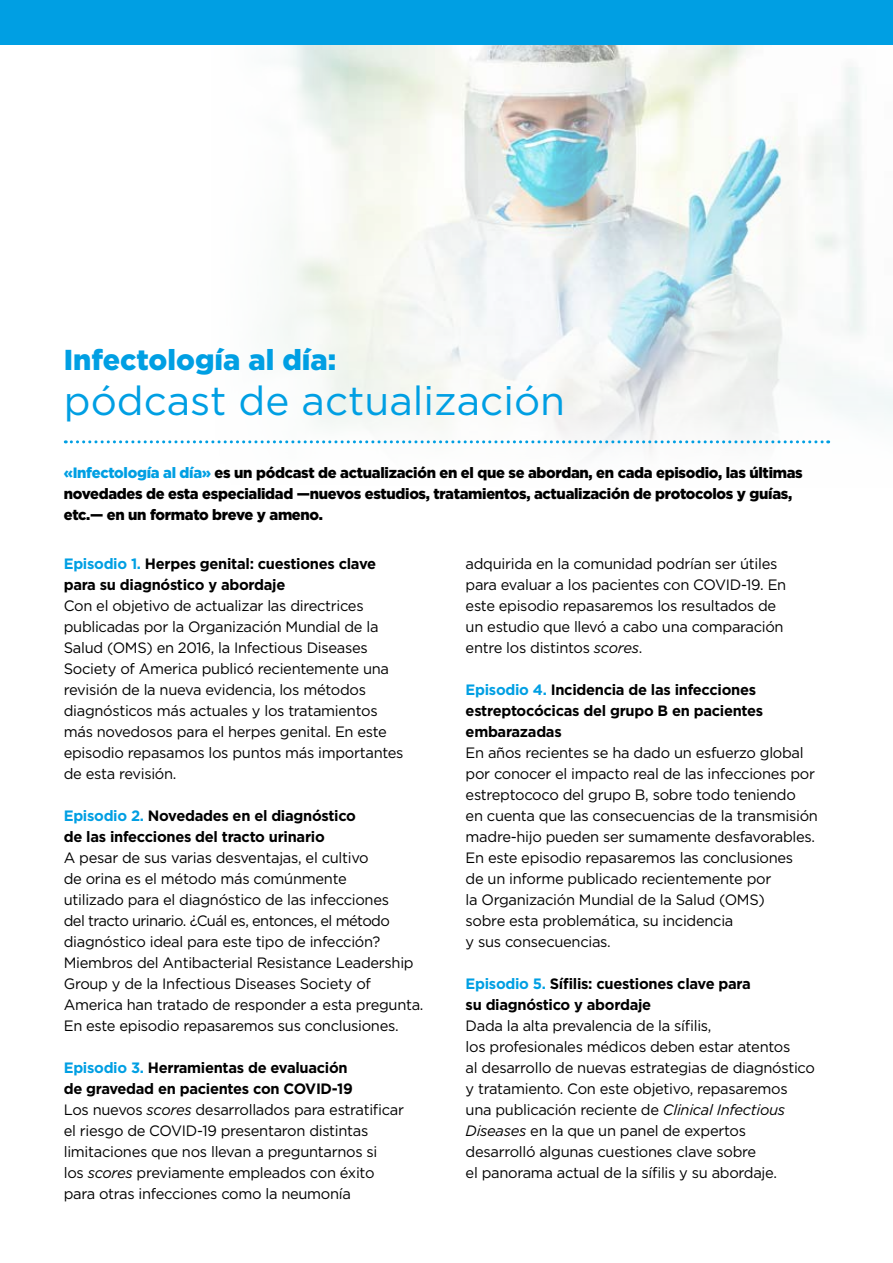
<style>
.page{position:relative;width:893px;height:1263px;background:#fff}
.page>*{position:absolute;margin:0;border:0;box-sizing:border-box;transform-origin:0 0}
.t1{font:40.5px "Gotham";color:#009fe3}
.t2{font:900 28.8px "Gotham";color:#009fe3}
.t3{font:15px/21px "Gotham";letter-spacing:-.02em;color:#000}
.t4{font:700 15px/21px "Gotham";letter-spacing:-.02em;color:#000}
.t5{font:900 15px/21px "Gotham";letter-spacing:-.02em;color:#000}
.s1{color:#009fe3}
.s2{font-weight:700;color:#009fe3}
.s3{font-weight:700}
.s4{font-style:italic}
</style>
<div class="page">
<img style="left:193px;top:44px;width:700px;height:408px">
<svg style="left:65px;top:440px;width:764px;height:3px"></svg>
<div style="left:0;top:0;width:893px;height:44px;background:#009fe3"></div>
<h2 class="t2" style="left:64px;top:340px;width:274px">Infectología al día:</h2>
<h1 class="t1" style="left:64px;top:374px;width:503px">pódcast de actualización</h1>
<p class="t5" style="left:64px;top:462px;width:740px"><span class="s1">«Infectología al día»</span> es un pódcast de actualización en el que se abordan, en cada episodio, las últimas novedades de esta especialidad —nuevos estudios, tratamientos, actualización de protocolos y guías, etc.— en un formato breve y ameno.</p>
<p class="t4" style="left:64px;top:553px;width:314px"><span class="s1">Episodio 1.</span> Herpes genital: cuestiones clave para su diagnóstico y abordaje</p>
<p class="t3" style="left:64px;top:595px;width:341px">Con el objetivo de actualizar las directrices publicadas por la Organización Mundial de la Salud (OMS) en 2016, la Infectious Diseases Society of America publicó recientemente una revisión de la nueva evidencia, los métodos diagnósticos más actuales y los tratamientos más novedosos para el herpes genital. En este episodio repasamos los puntos más importantes de esta revisión.</p>
<p class="t4" style="left:64px;top:805px;width:294px"><span class="s1">Episodio 2.</span> Novedades en el diagnóstico de las infecciones del tracto urinario</p>
<p class="t3" style="left:64px;top:847px;width:361px">A pesar de sus varias desventajas, el cultivo<br>de orina es el método más comúnmente<br>utilizado para el diagnóstico de las infecciones<br>del tracto urinario. ¿Cuál es, entonces, el método diagnóstico ideal para este tipo de infección?<br>Miembros del Antibacterial Resistance Leadership Group y de la Infectious Diseases Society of America han tratado de responder a esta pregunta.<br>En este episodio repasaremos sus conclusiones.</p>
<p class="t3" style="left:64px;top:1057px;width:342px"><span class="s2">Episodio 3.</span> <span class="s3">Herramientas de evaluación<br>de gravedad en pacientes con COVID-19<br></span>Los nuevos <span class="s4">scores</span> desarrollados para estratificar el riesgo de COVID-19 presentaron distintas limitaciones que nos llevan a preguntarnos si<br>los <span class="s4">scores</span> previamente empleados con éxito para otras infecciones como la neumonía</p>
<p class="t3" style="left:466px;top:553px;width:322px">adquirida en la comunidad podrían ser útiles para evaluar a los pacientes con COVID-19. En este episodio repasaremos los resultados de un estudio que llevó a cabo una comparación entre los distintos <span class="s4">scores</span>.</p>
<p class="t4" style="left:466px;top:679px;width:299px"><span class="s1">Episodio 4.</span> Incidencia de las infecciones estreptocócicas del grupo B en pacientes embarazadas</p>
<p class="t3" style="left:466px;top:742px;width:354px">En años recientes se ha dado un esfuerzo global por conocer el impacto real de las infecciones por estreptococo del grupo B, sobre todo teniendo<br>en cuenta que las consecuencias de la transmisión madre-hijo pueden ser sumamente desfavorables.<br>En este episodio repasaremos las conclusiones<br>de un informe publicado recientemente por<br>la Organización Mundial de la Salud (OMS)<br>sobre esta problemática, su incidencia<br>y sus consecuencias.</p>
<p class="t4" style="left:466px;top:973px;width:287px"><span class="s1">Episodio 5.</span> Sífilis: cuestiones clave para su diagnóstico y abordaje</p>
<p class="t3" style="left:466px;top:1015px;width:351px">Dada la alta prevalencia de la sífilis,<br>los profesionales médicos deben estar atentos<br>al desarrollo de nuevas estrategias de diagnóstico y tratamiento. Con este objetivo, repasaremos una publicación reciente de <span class="s4">Clinical Infectious Diseases</span> en la que un panel de expertos desarrolló algunas cuestiones clave sobre<br>el panorama actual de la sífilis y su abordaje.</p>
</div>
